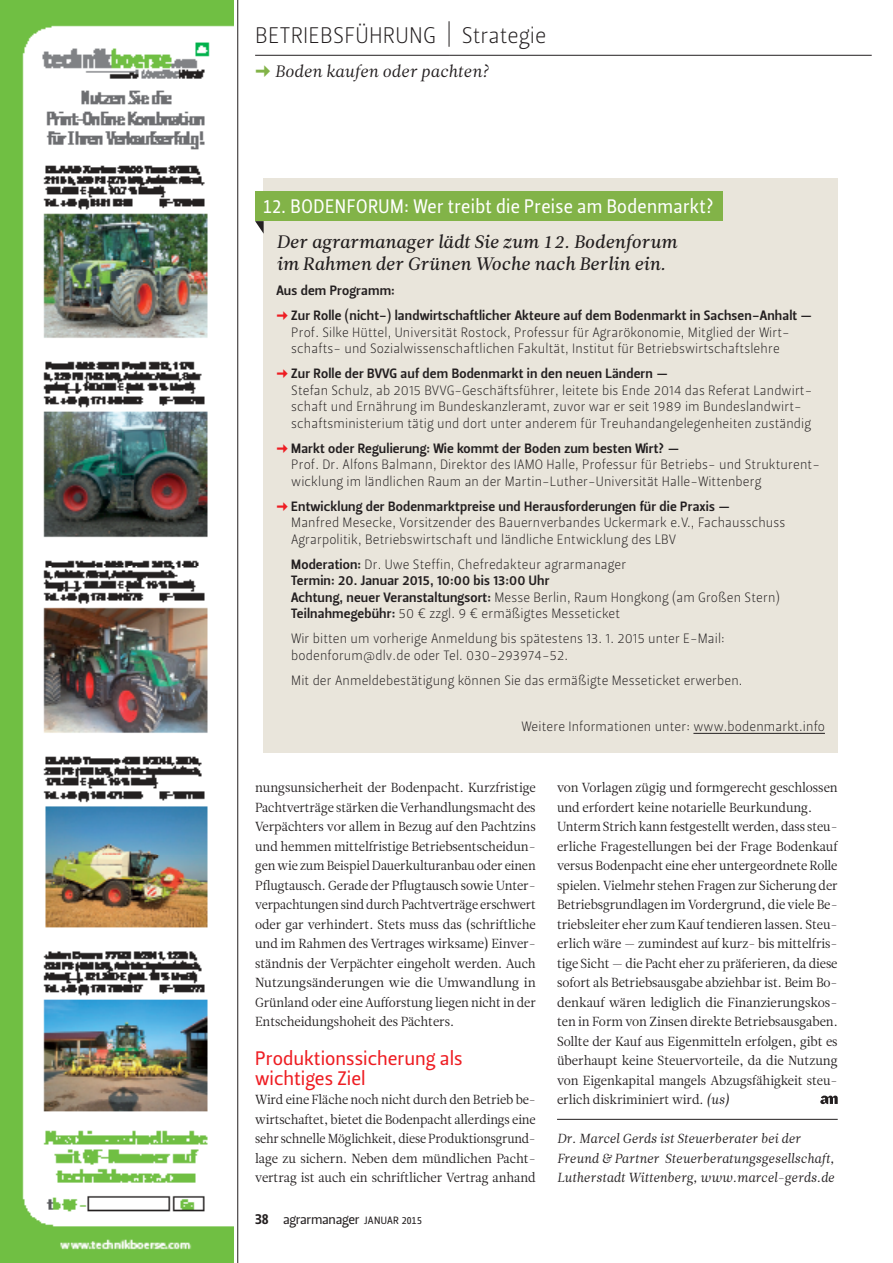
<style>
.page{position:relative;width:893px;height:1263px;background:#fff}
.page>*{position:absolute;margin:0;border:0;box-sizing:border-box;transform-origin:0 0}
.t1{font:22.5px "Leitura Sans Grot 1";letter-spacing:.015em;color:#231f20}
.AM_Balken{font:19.5px "Leitura Sans Grot 2";letter-spacing:.015em;color:#fff;scale:.95 1}
._07_Zwischenuebersch{font:19.5px/19.5px "Leitura Sans Grot 2";color:#ee1d23}
._10_1_Zusatzinfo_Ueb{font:18px/22.5px "Leitura News Italic 2";letter-spacing:-.005em;color:#231f20}
.t2{font:16.5px "Leitura News Italic 1";letter-spacing:-.005em;color:#231f20}
._10_5_Zusatzinfo_Tex{font:13.5px/16.5px "Leitura Sans Grot 1";letter-spacing:.01em;color:#231f20}
._10_5_Zusatzinfo_Tex-2{font:13.5px "Leitura Sans Grot 3";letter-spacing:.01em;color:#231f20}
.t3{font:13.5px "Leitura Sans Grot 2";letter-spacing:-.025em;color:#231f20}
._04_1_Text_ohne_Einz{font:13.2px/19.5px "Leitura News Roman 1";letter-spacing:-.005em;color:#231f20;text-align:justify;scale:.95 1}
._04_2_Text{font:13.2px/19.5px "Leitura News Roman 1";letter-spacing:-.005em;color:#231f20;text-align:justify;scale:.96 1}
._01_Autor_unten{font:13.2px/19.5px "Leitura News Italic 1";letter-spacing:-.005em;color:#231f20;scale:.96 1}
._04_1_Text_ohne_Einz-2{font:13.2px/19.5px "Leitura News Roman 1";letter-spacing:-.005em;color:#231f20;scale:.96 1}
.s1{font-family:"Leitura Sans Grot 3"}
.s2{font-family:"Leitura Sans Grot 3";font-size:15px}
.s3{font-size:10.5px}
.s4{font-family:"Leitura News Italic 1"}
</style>
<div class="page">
<hr style="left:557px;top:1119px;width:281px;height:1px;background:#231f20">
<svg style="left:820px;top:1095px;width:18px;height:9px"></svg>
<img style="left:0;top:0;width:234px;height:1263px">
<div style="left:264px;top:179px;width:574px;height:574px;background:#e9e5db"></div>
<svg style="left:255px;top:221px;width:9px;height:13px"></svg>
<div style="left:255px;top:191px;width:468px;height:30px;background:#82b348"></div>
<hr style="left:693px;top:733px;width:132px;height:1px;background:#231f20">
<hr style="left:237px;top:0;width:1px;height:1263px;background:#231f20">
<hr style="left:255px;top:55px;width:194px;height:1px;background:#231f20">
<hr style="left:449px;top:55px;width:423px;height:1px;background:#231f20">
<svg style="left:449px;top:21px;width:1px;height:26px"></svg>
<p class="t1" style="left:255px;top:22px;width:182px">BETRIEBSFÜHRUNG</p>
<p class="t1" style="left:462px;top:22px;width:86px">Strategie</p>
<p class="t2" style="left:275px;top:61px;width:216px">Boden kaufen oder pachten?</p>
<p class="AM_Balken" style="left:264px;top:195px;width:476px">12. BODEN FORUM: Wer treibt die Preise am Bodenmarkt?</p>
<p class="_10_1_Zusatzinfo_Ueb" style="left:276px;top:231px;width:402px">Der agrarmanager lädt Sie zum 12. Bodenforum im Rahmen der Grünen Woche nach Berlin ein.</p>
<p class="_10_5_Zusatzinfo_Tex-2" style="left:276px;top:283px;width:120px">Aus dem Programm:</p>
<p class="_10_5_Zusatzinfo_Tex" style="left:291px;top:308px;width:522px"><span class="s1">Zur Rolle (nicht-) landwirtschaftlicher Akteure auf dem Bodenmarkt in Sachsen-Anhalt —<br></span>Prof. Silke Hüttel, Universität Rostock, Professur für Agrarökonomie, Mitglied der Wirt&shy;schafts- und Sozialwissenschaftlichen Fakultät, Institut für Betriebswirtschaftslehre</p>
<p class="_10_5_Zusatzinfo_Tex" style="left:291px;top:366px;width:522px"><span class="s1">Zur Rolle der BVVG auf dem Bodenmarkt in den neuen Ländern —<br></span>Stefan Schulz, ab 2015 BVVG-Geschäftsführer, leitete bis Ende 2014 das Referat Landwirt&shy;schaft und Ernährung im Bundeskanzleramt, zuvor war er seit 1989 im Bundeslandwirt&shy;schaftsministerium tätig und dort unter anderem für Treuhandangelegenheiten zuständig</p>
<p class="_10_5_Zusatzinfo_Tex" style="left:291px;top:440px;width:530px"><span class="s1">Markt oder Regulierung: Wie kommt der Boden zum besten Wirt? —<br></span>Prof. Dr. Alfons Balmann, Direktor des IAMO Halle, Professur für Betriebs- und Strukturent&shy;wicklung im ländlichen Raum an der Martin-Luther-Universität Halle-Wittenberg</p>
<p class="_10_5_Zusatzinfo_Tex" style="left:291px;top:498px;width:496px"><span class="s1">Entwicklung der Bodenmarktpreise und Herausforderungen für die Praxis —<br></span>Manfred Mesecke, Vorsitzender des Bauernverbandes Uckermark e.V., Fachausschuss<br>Agrarpolitik, Betriebswirtschaft und ländliche Entwicklung des LBV</p>
<p class="_10_5_Zusatzinfo_Tex" style="left:291px;top:556px;width:336px"><span class="s1">Moderation:</span> Dr. Uwe Steffin, Chefredakteur agrarmanager</p>
<p class="_10_5_Zusatzinfo_Tex-2" style="left:291px;top:573px;width:260px">Termin: 20. Januar 2015, 10:00 bis 13:00 Uhr</p>
<p class="_10_5_Zusatzinfo_Tex" style="left:291px;top:589px;width:490px"><span class="s1">Achtung, neuer Veranstaltungsort:</span> Messe Berlin, Raum Hongkong (am Großen Stern)</p>
<p class="_10_5_Zusatzinfo_Tex" style="left:291px;top:606px;width:330px"><span class="s1">Teilnahmegebühr:</span> 50 € zzgl. 9 € ermäßigtes Messeticket</p>
<p class="_10_5_Zusatzinfo_Tex" style="left:291px;top:631px;width:435px">Wir bitten um vorherige Anmeldung bis spätestens 13. 1. 2015 unter E-Mail: bodenforum@dlv.de oder Tel. 030-293974-52.</p>
<p class="_10_5_Zusatzinfo_Tex" style="left:291px;top:672px;width:453px">Mit der Anmeldebestätigung können Sie das ermäßigte Messeticket erwerben.</p>
<p class="_10_5_Zusatzinfo_Tex" style="left:521px;top:718px;width:305px">Weitere Informationen unter: www.bodenmarkt.info</p>
<p class="_04_2_Text" style="left:255px;top:778px;width:294px">nungsunsicherheit der Bodenpacht. Kurzfristige Pachtverträge stärken die Verhandlungsmacht des Verpächters vor allem in Bezug auf den Pachtzins und hemmen mittelfristige Betriebsentscheidun&shy;gen wie zum Beispiel Dauerkulturanbau oder einen Pflugtausch. Gerade der Pflugtausch sowie Unter&shy;verpachtungen sind durch Pachtverträge erschwert oder gar verhindert. Stets muss das (schriftliche und im Rahmen des Vertrages wirksame) Einver&shy;ständnis der Verpächter eingeholt werden. Auch Nutzungsänderungen wie die Umwandlung in Grünland oder eine Aufforstung liegen nicht in der Entscheidungshoheit des Pächters.</p>
<p class="_07_Zwischenuebersch" style="left:255px;top:1049px;width:209px">Produktionssicherung als wichtiges Ziel</p>
<p class="_04_1_Text_ohne_Einz" style="left:255px;top:1090px;width:297px">Wird eine Fläche noch nicht durch den Betrieb be&shy;wirtschaftet, bietet die Bodenpacht allerdings eine sehr schnelle Möglichkeit, diese Produktionsgrund&shy;lage zu sichern. Neben dem mündlichen Pacht&shy;vertrag ist auch ein schriftlicher Vertrag anhand</p>
<p class="t3" style="left:255px;top:1211px;width:168px"><span class="s2">38</span> agrarmanager <span class="s3">Januar 2015</span></p>
<p class="_04_1_Text_ohne_Einz-2" style="left:557px;top:778px;width:294px">von Vorlagen zügig und formgerecht geschlossen und erfordert keine notarielle Beurkundung.</p>
<p class="_04_1_Text_ohne_Einz" style="left:557px;top:817px;width:297px">Unterm Strich kann festgestellt werden, dass steu&shy;erliche Fragestellungen bei der Frage Bodenkauf versus Bodenpacht eine eher untergeordnete Rolle spielen. Vielmehr stehen Fragen zur Sicherung der Betriebsgrundlagen im Vordergrund, die viele Be&shy;triebsleiter eher zum Kauf tendieren lassen. Steu&shy;erlich wäre — zumindest auf kurz- bis mittelfris&shy;tige Sicht — die Pacht eher zu präferieren, da diese sofort als Betriebsausgabe abziehbar ist. Beim Bo&shy;denkauf wären lediglich die Finanzierungskos&shy;ten in Form von Zinsen direkte Betriebsausgaben.<br>Sollte der Kauf aus Eigenmitteln erfolgen, gibt es überhaupt keine Steuervorteile, da die Nutzung von Eigenkapital mangels Abzugsfähigkeit steu&shy;erlich diskriminiert wird. <span class="s4">(us)</span></p>
<p class="_01_Autor_unten" style="left:557px;top:1129px;width:290px">Dr. Marcel Gerds ist Steuerberater bei der<br>Freund &amp; Partner Steuerberatungsgesellschaft,<br>Lutherstadt Wittenberg, www.marcel-gerds.de</p>
</div>
